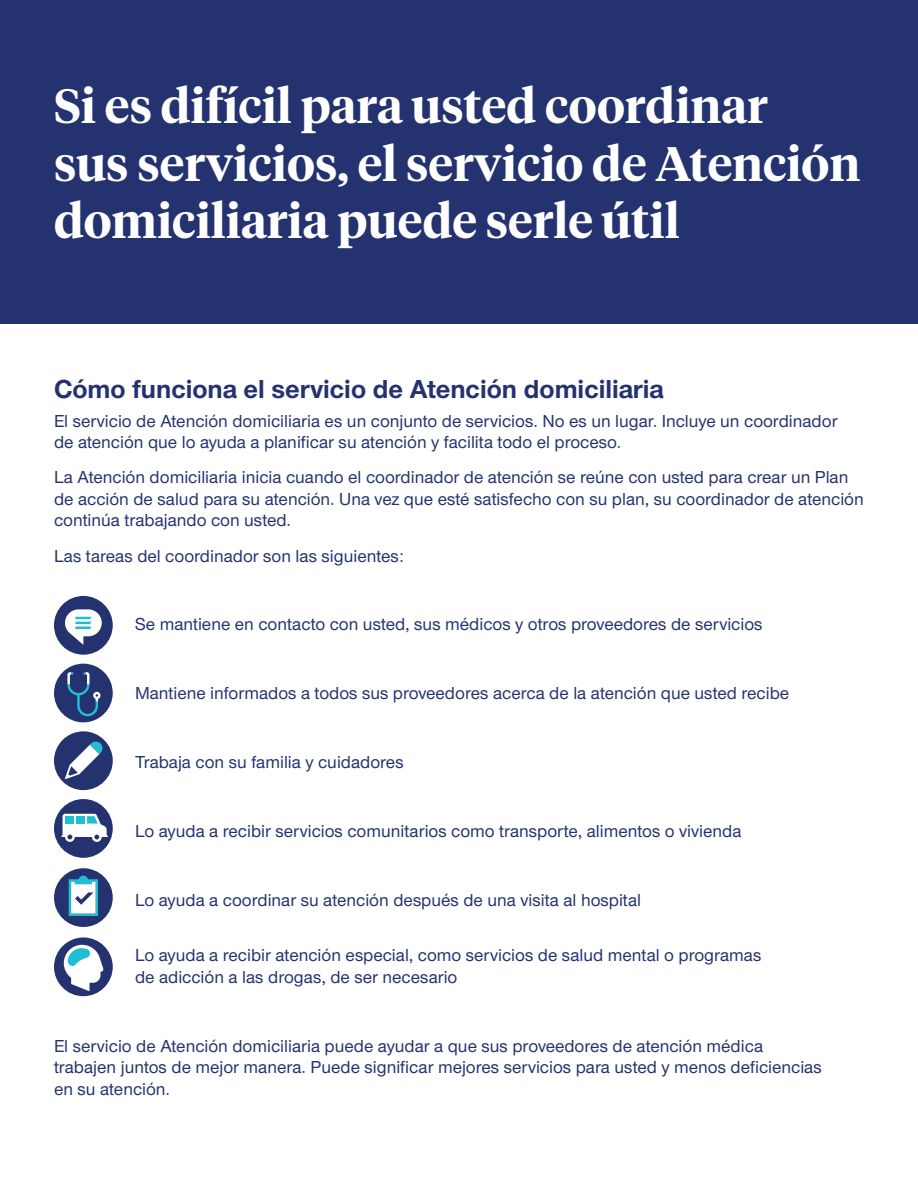
<style>
.page{position:relative;width:918px;height:1188px;background:#fff}
.page>*{position:absolute;margin:0;border:0;box-sizing:border-box;transform-origin:0 0}
.t1{font:600 48px/57.6px "UHC Serif Headline";color:#fff}
.t2{font:700 27px "UHC Sans";color:#243270}
.t3{font:500 18px/21.6px "UHC Sans";color:#243270}
</style>
<div class="page">
<div style="left:0;top:0;width:918px;height:324px;background:#243270"></div>
<div style="left:54px;top:596px;width:59px;height:59px;background:#243270;border-radius:50%"></div>
<svg style="left:65px;top:609px;width:37px;height:36px"></svg>
<div style="left:54px;top:664px;width:59px;height:58px;background:#243270;border-radius:50%"></div>
<svg style="left:67px;top:672px;width:34px;height:44px"></svg>
<div style="left:54px;top:731px;width:59px;height:59px;background:#243270;border-radius:50%"></div>
<svg style="left:65px;top:741px;width:38px;height:38px"></svg>
<div style="left:54px;top:799px;width:59px;height:59px;background:#243270;border-radius:50%"></div>
<svg style="left:61px;top:814px;width:47px;height:28px"></svg>
<div style="left:76px;top:816px;width:9px;height:8px;background:#1ebed5"></div>
<div style="left:54px;top:868px;width:59px;height:59px;background:#243270;border-radius:50%"></div>
<svg style="left:69px;top:876px;width:29px;height:40px"></svg>
<div style="left:54px;top:937px;width:59px;height:59px;background:#243270;border-radius:50%"></div>
<svg style="left:64px;top:945px;width:40px;height:46px"></svg>
<h1 class="t1" style="left:54px;top:75px;width:808px">Si es difícil para usted coordinar<br>sus servicios, el servicio de Atención domiciliaria puede serle útil</h1>
<h2 class="t2" style="left:54px;top:371px;width:611px">Cómo funciona el servicio de Atención domiciliaria</h2>
<p class="t3" style="left:54px;top:409px;width:785px">El servicio de Atención domiciliaria es un conjunto de servicios. No es un lugar. Incluye un coordinador de atención que lo ayuda a planificar su atención y facilita todo el proceso.</p>
<p class="t3" style="left:54px;top:466px;width:811px">La Atención domiciliaria inicia cuando el coordinador de atención se reúne con usted para crear un Plan de acción de salud para su atención. Una vez que esté satisfecho con su plan, su coordinador de atención continúa trabajando con usted.</p>
<p class="t3" style="left:54px;top:544px;width:351px">Las tareas del coordinador son las siguientes:</p>
<p class="t3" style="left:135px;top:613px;width:629px">Se mantiene en contacto con usted, sus médicos y otros proveedores de servicios</p>
<p class="t3" style="left:135px;top:682px;width:656px">Mantiene informados a todos sus proveedores acerca de la atención que usted recibe</p>
<p class="t3" style="left:135px;top:751px;width:270px">Trabaja con su familia y cuidadores</p>
<p class="t3" style="left:135px;top:819px;width:608px">Lo ayuda a recibir servicios comunitarios como transporte, alimentos o vivienda</p>
<p class="t3" style="left:135px;top:888px;width:508px">Lo ayuda a coordinar su atención después de una visita al hospital</p>
<p class="t3" style="left:135px;top:944px;width:628px">Lo ayuda a recibir atención especial, como servicios de salud mental o programas de adicción a las drogas, de ser necesario</p>
<p class="t3" style="left:54px;top:1034px;width:769px">El servicio de Atención domiciliaria puede ayudar a que sus proveedores de atención médica trabajen juntos de mejor manera. Puede significar mejores servicios para usted y menos deficiencias en su atención.</p>
</div>
